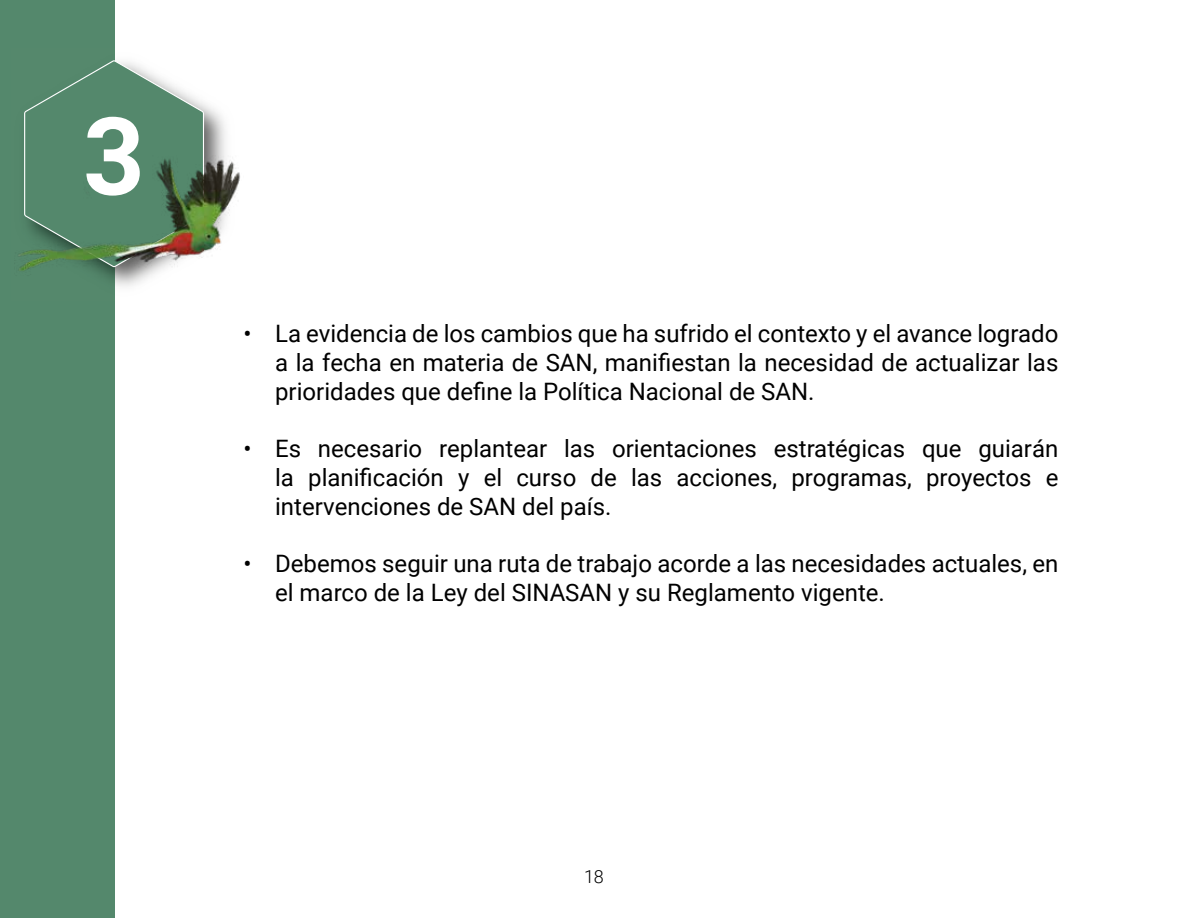
<style>
.page{position:relative;width:1188px;height:918px;background:#fff}
.page>*{position:absolute;margin:0;border:0;box-sizing:border-box;transform-origin:0 0}
.t1{font:700 108px "Roboto";color:#fff}
.t2{font:24px/28.8px "Roboto";color:#000;text-align:justify}
.t3{font:300 18px "Roboto";color:#000}
</style>
<div class="page">
<div style="left:0;top:0;width:114px;height:918px;background:#54886c"></div>
<img style="left:114px;top:48px;width:112px;height:90px">
<svg style="left:24px;top:60px;width:180px;height:78px"></svg>
<img style="left:18px;top:138px;width:222px;height:177px">
<h1 class="t1" style="left:83px;top:81px;width:63px">3</h1>
<p class="t2" style="left:275px;top:318px;width:785px;text-indent:-31px">• La evidencia de los cambios que ha sufrido el contexto y el avance logrado a la fecha en materia de SAN, manifiestan la necesidad de actualizar las prioridades que define la Política Nacional de SAN.</p>
<p class="t2" style="left:275px;top:433px;width:785px;text-indent:-31px">• Es necesario replantear las orientaciones estratégicas que guiarán la planificación y el curso de las acciones, programas, proyectos e intervenciones de SAN del país.</p>
<p class="t2" style="left:275px;top:549px;width:785px;text-indent:-31px">• Debemos seguir una ruta de trabajo acorde a las necesidades actuales, en el marco de la Ley del SINASAN y su Reglamento vigente.</p>
<p class="t3" style="left:584px;top:864px;width:21px">18</p>
</div>
